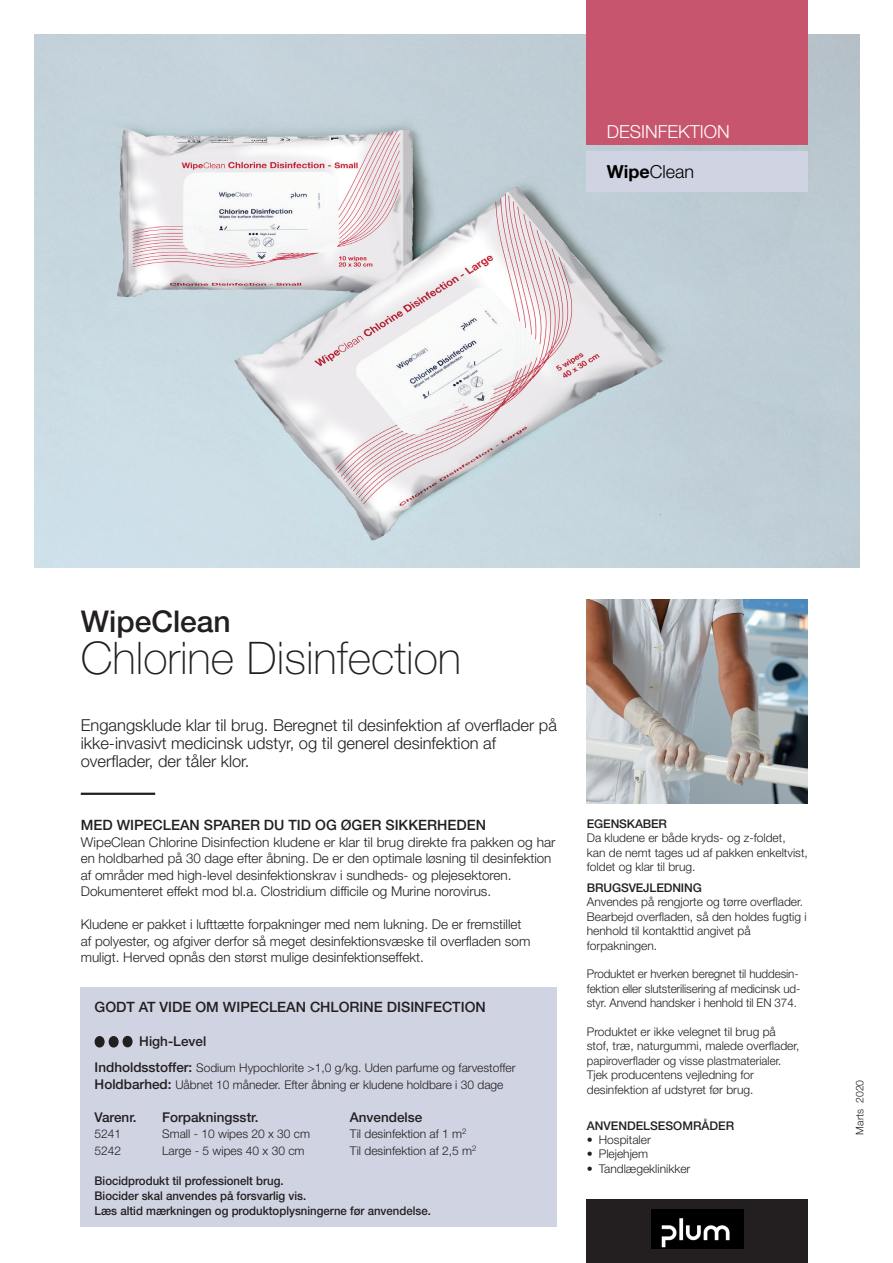
<style>
.page{position:relative;width:893px;height:1263px;background:#fff}
.page>*{position:absolute;margin:0;border:0;box-sizing:border-box;transform-origin:0 0}
.t1{font:100 45px "Helvetica Neue LT Std";color:#231f20}
.t2{font:500 30px "Helvetica Neue LT Std";color:#231f20}
.t3{font:300 18px "Helvetica Neue LT Std";color:#fff}
.t4{font:300 18px "Helvetica Neue LT Std";color:#000}
.t5{font:300 16.5px/18px "Helvetica Neue LT Std";color:#231f20}
.t6{font:500 14.25px "Helvetica Neue LT Std";color:#231f20}
.t7{font:300 13.5px/16.5px "Helvetica Neue LT Std";color:#231f20}
.t8{font:500 13.5px "Helvetica Neue LT Std";color:#231f20}
.t9{font:300 12px/14.4px "Helvetica Neue LT Std";color:#231f20}
.t10{font:500 12px/15px "Helvetica Neue LT Std";color:#231f20;scale:.95 1}
.t11{font:500 12px "Helvetica Neue LT Std";color:#231f20}
.t12{font:300 10.5px "Helvetica Neue LT Std";color:#231f20}
.s1{font-weight:700}
.s2{font-weight:500;font-size:13.5px}
.s3{font-weight:500}
</style>
<div class="page">
<img style="left:34px;top:34px;width:825px;height:534px">
<div style="left:81px;top:987px;width:476px;height:240px;background:#d0d3e2"></div>
<div style="left:587px;top:1199px;width:221px;height:64px;background:#231f20"></div>
<img style="left:652px;top:1209px;width:91px;height:39px">
<hr style="left:81px;top:793px;width:74px;height:2px;background:#231f20">
<div style="left:587px;top:151px;width:221px;height:40px;background:#d0d3e2"></div>
<div style="left:95px;top:1037px;width:9px;height:10px;background:#231f20;border-radius:50%"></div>
<div style="left:95px;top:1036px;width:10px;height:11px;border:2px solid #231f20;border-radius:50%"></div>
<div style="left:109px;top:1037px;width:9px;height:10px;background:#231f20;border-radius:50%"></div>
<div style="left:109px;top:1036px;width:10px;height:11px;border:2px solid #231f20;border-radius:50%"></div>
<div style="left:123px;top:1036px;width:9px;height:10px;background:#231f20;border-radius:50%"></div>
<div style="left:123px;top:1036px;width:10px;height:11px;border:2px solid #231f20;border-radius:50%"></div>
<img style="left:587px;top:600px;width:221px;height:204px">
<div style="left:587px;top:0;width:221px;height:144px;background:#c8556e"></div>
<h3 class="t3" style="left:607px;top:121px;width:125px">DESINFEKTION</h3>
<h3 class="t4" style="left:607px;top:160px;width:89px"><span class="s1">Wipe</span>Clean</h3>
<h2 class="t2" style="left:81px;top:603px;width:152px">WipeClean</h2>
<h1 class="t1" style="left:81px;top:632px;width:382px">Chlorine Disinfection</h1>
<h3 class="t5" style="left:81px;top:715px;width:478px">Engangsklude klar til brug. Beregnet til desinfektion af overflader på ikke-invasivt medicinsk udstyr, og til generel desinfektion af overflader, der tåler klor.</h3>
<p class="t6" style="left:81px;top:817px;width:407px">MED WIPECLEAN SPARER DU TID OG ØGER SIKKERHEDEN</p>
<p class="t7" style="left:81px;top:833px;width:476px">WipeClean Chlorine Disinfection kludene er klar til brug direkte fra pakken og har en holdbarhed på 30 dage efter åbning. De er den optimale løsning til desinfektion af områder med high-level desinfektionskrav i sundheds- og plejesektoren.<br>Dokumenteret effekt mod bl.a. Clostridium difficile og Murine norovirus.</p>
<p class="t7" style="left:81px;top:916px;width:451px">Kludene er pakket i lufttætte forpakninger med nem lukning. De er fremstillet af polyester, og afgiver derfor så meget desinfektionsvæske til overfladen som muligt. Herved opnås den størst mulige desinfektionseffekt.</p>
<p class="t6" style="left:95px;top:998px;width:393px">GODT AT VIDE OM WIPECLEAN CHLORINE DISINFECTION</p>
<p class="t8" style="left:139px;top:1033px;width:69px">High-Level</p>
<p class="t9" style="left:95px;top:1059px;width:422px;line-height:16.5px"><span class="s2">Indholdsstoffer:</span> Sodium Hypochlorite &gt;1,0 g/kg. Uden parfume og farvestoffer<br><span class="s2">Holdbarhed:</span> Uåbnet 10 måneder. Efter åbning er kludene holdbare i 30 dage</p>
<p class="t8" style="left:95px;top:1109px;width:44px">Varenr.</p>
<p class="t8" style="left:162px;top:1109px;width:98px">Forpakningsstr.</p>
<p class="t8" style="left:350px;top:1109px;width:74px">Anvendelse</p>
<p class="t9" style="left:95px;top:1126px;width:28px">5241</p>
<p class="t9" style="left:162px;top:1126px;width:150px">Small - 10 wipes 20 x 30 cm</p>
<p class="t9" style="left:350px;top:1126px;width:118px">Til desinfektion af 1 m<sup>2</sup></p>
<p class="t9" style="left:95px;top:1143px;width:28px">5242</p>
<p class="t9" style="left:162px;top:1143px;width:144px">Large - 5 wipes 40 x 30 cm</p>
<p class="t9" style="left:350px;top:1143px;width:128px">Til desinfektion af 2,5 m<sup>2</sup></p>
<p class="t10" style="left:95px;top:1173px;width:355px">Biocidprodukt til professionelt brug.<br>Biocider skal anvendes på forsvarlig vis.<br>Læs altid mærkningen og produktoplysningerne før anvendelse.</p>
<p class="t11" style="left:587px;top:816px;width:82px">EGENSKABER</p>
<p class="t9" style="left:587px;top:830px;width:223px">Da kludene er både kryds- og z-foldet,<br>kan de nemt tages ud af pakken enkeltvist, foldet og klar til brug.</p>
<p class="t11" style="left:587px;top:880px;width:116px">BRUGSVEJLEDNING</p>
<p class="t9" style="left:587px;top:895px;width:221px">Anvendes på rengjorte og tørre overflader.<br>Bearbejd overfladen, så den holdes fugtig i henhold til kontakttid angivet på forpakningen.</p>
<p class="t9" style="left:587px;top:967px;width:215px">Produktet er hverken beregnet til huddesin&shy;fektion eller slutsterilisering af medicinsk ud&shy;styr. Anvend handsker i henhold til EN 374.</p>
<p class="t9" style="left:587px;top:1024px;width:214px">Produktet er ikke velegnet til brug på stof, træ, naturgummi, malede overflader, papiroverflader og visse plastmaterialer.<br>Tjek producentens vejledning for desinfektion af udstyret før brug.</p>
<p class="t11" style="left:587px;top:1118px;width:149px">ANVENDELSESOMRÅDER</p>
<p class="t9" style="left:587px;top:1132px;width:66px"><span class="s3">•</span> Hospitaler</p>
<p class="t9" style="left:587px;top:1146px;width:63px"><span class="s3">•</span> Plejehjem</p>
<p class="t9" style="left:587px;top:1161px;width:105px"><span class="s3">•</span> Tandlægeklinikker</p>
<p class="t12" style="left:853px;top:1134px;width:56px;rotate:-90deg">Marts 2020</p>
</div>
